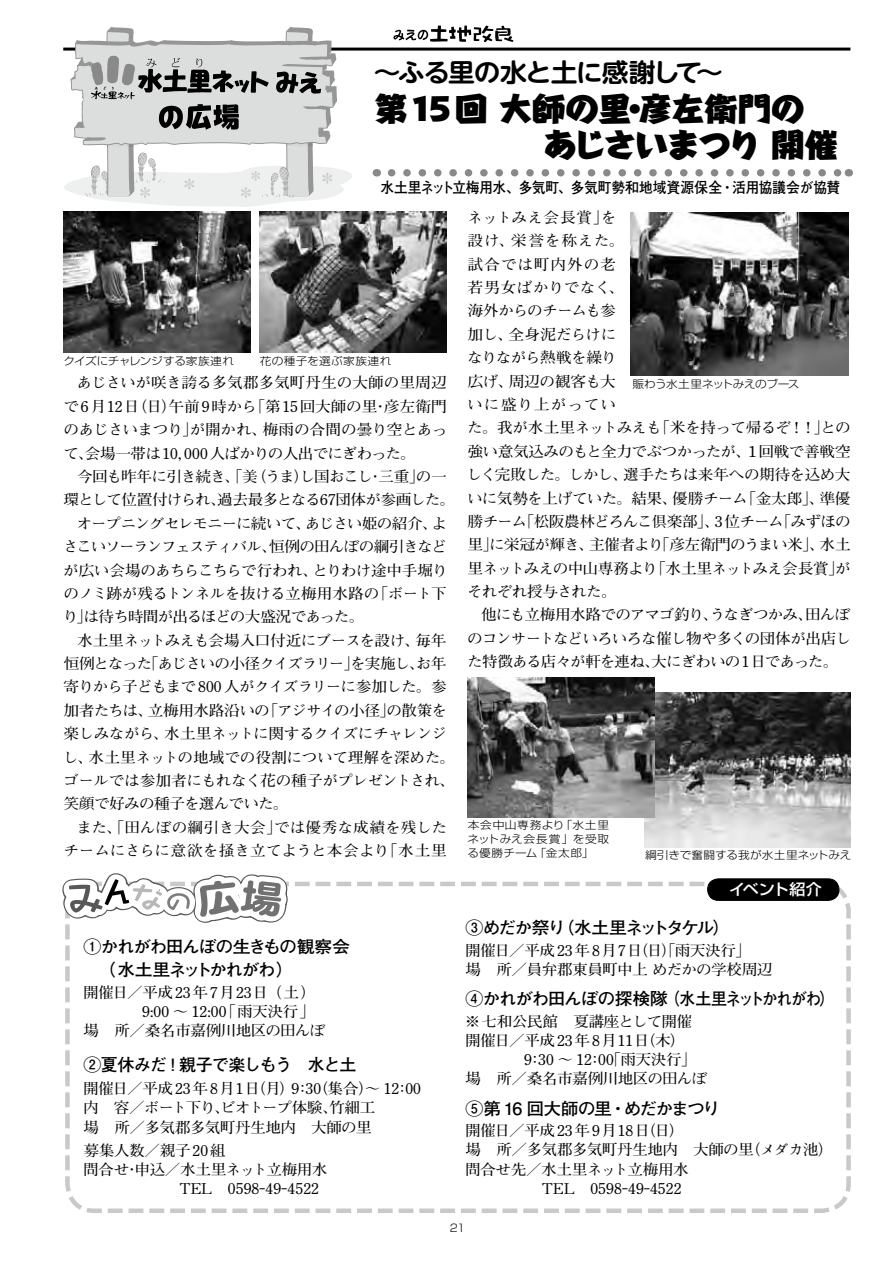
<style>
.page{position:relative;width:893px;height:1263px;background:#fff}
.page>*{position:absolute;margin:0;border:0;box-sizing:border-box;transform-origin:0 0}
.t1{font:800 31.95px/36.2px "Harucraft Std";letter-spacing:-.03em;color:#000;scale:1.05 1}
.t2{font:700 25.5px "UD Shin M Go Pro De";letter-spacing:-.055em;color:#000;scale:1.05 1}
.t3{font:700 16.95px/23.4px "Futo Go B101 Pro";letter-spacing:-.08em;color:#000;scale:1.05 1}
.t4{font:700 16.95px "Futo Go B101 Pro";letter-spacing:-.055em;color:#000;scale:1.05 1}
.t5{font:700 16.95px "Futo Go B101 Pro";letter-spacing:-.11em;color:#000;scale:1.05 1}
.t6{font:500 15.3px "Shin Go Pro";letter-spacing:-.015em;color:#fff;scale:1.05 1}
.t7{font:700 14.85px/23.4px "Futo Min A101 Pro";letter-spacing:-.035em;color:#000;scale:1.05 1}
.t8{font:700 14.85px "Futo Min A101 Pro";letter-spacing:-.075em;color:#000;scale:1.05 1}
.t9{font:700 14.85px "Futo Go B101 Pro";letter-spacing:-.02em;color:#000;scale:.93 1}
.t10{font:700 14.85px "Futo Min A101 Pro";letter-spacing:.04em;color:#000;scale:1.05 1}
.t11{font:700 14.85px "Futo Min A101 Pro";letter-spacing:-.055em;color:#000;scale:1.05 1}
.t12{font:700 14.85px "Futo Min A101 Pro";letter-spacing:-.09em;color:#000;scale:1.05 1}
.t13{font:700 14.85px "Futo Min A101 Pro";letter-spacing:-.015em;color:#000;scale:1.05 1}
.t14{font:700 14.85px "Futo Min A101 Pro";letter-spacing:.005em;color:#000;scale:1.05 1}
.t15{font:700 14.85px "Futo Min A101 Pro";color:#000;scale:1.05 1}
.t16{font:700 14.85px "Futo Min A101 Pro";letter-spacing:-.06em;color:#000;scale:1.05 1}
.t17{font:700 14.85px "Futo Min A101 Pro";letter-spacing:.03em;color:#000;scale:1.05 1}
.t18{font:300 10.65px/13.8px "Shin Go Pro";letter-spacing:.01em;color:#000;text-align:justify;scale:1.1 1}
.t19{font:300 10.65px "Shin Go Pro";letter-spacing:-.035em;color:#000;scale:1.1 1}
.t20{font:300 10.65px "Shin Go Pro";letter-spacing:-.045em;color:#000;scale:1.1 1}
.t21{font:300 10.65px "Shin Go Pro";letter-spacing:.01em;color:#000}
</style>
<div class="page">
<svg style="left:393px;top:26px;width:120px;height:16px"></svg>
<hr style="left:63px;top:48px;width:787px;height:3px;background:#000">
<img style="left:808px;top:693px;width:42px;height:154px">
<img style="left:64px;top:212px;width:117px;height:140px">
<img style="left:631px;top:212px;width:217px;height:164px">
<img style="left:259px;top:212px;width:187px;height:140px">
<svg style="left:65px;top:879px;width:786px;height:334px"></svg>
<svg style="left:181px;top:211px;width:26px;height:963px"></svg>
<svg style="left:207px;top:1173px;width:115px;height:13px"></svg>
<svg style="left:185px;top:211px;width:66px;height:462px"></svg>
<svg style="left:62px;top:673px;width:746px;height:500px"></svg>
<div style="left:708px;top:879px;width:131px;height:21px;background:#000;border-radius:11px"></div>
<div style="left:707px;top:878px;width:132px;height:23px;border:1px solid #000;border-radius:11px"></div>
<svg style="left:392px;top:169px;width:449px;height:8px"></svg>
<svg style="left:63px;top:27px;width:293px;height:180px"></svg>
<h2 class="t2" style="left:374px;top:52px;width:334px">〜ふる里の水と土に感謝して〜</h2>
<h1 class="t1" style="left:543px;top:88px;width:282px;text-indent:-169px">第15回 大師の里・彦左衛門のあじさいまつり 開催</h1>
<p class="t9" style="left:380px;top:175px;width:496px">水土里ネット立梅用水、多気町、多気町勢和地域資源保全・活用協議会が協賛</p>
<p class="t19" style="left:64px;top:352px;width:157px">クイズにチャレンジする家族連れ</p>
<p class="t18" style="left:260px;top:353px;width:121px">花の種子を選ぶ家族連れ</p>
<p class="t7" style="left:63px;top:369px;width:367px;text-align:justify;text-indent:13px">あじさいが咲き誇る多気郡多気町丹生の大師の里周辺で6月12日（日）午前9時から「第15回大師の里・彦左衛門のあじさいまつり」が開かれ、梅雨の合間の曇り空とあって、会場一帯は10，000人ばかりの人出でにぎわった。</p>
<p class="t11" style="left:77px;top:465px;width:353px">今回も昨年に引き続き、「美（うま）し国おこし・三重」の一</p>
<p class="t7" style="left:64px;top:486px;width:374px">環として位置付けられ、過去最多となる67団体が参画した。</p>
<p class="t8" style="left:77px;top:511px;width:354px">オープニングセレモニーに続いて、あじさい姫の紹介、よ</p>
<p class="t12" style="left:63px;top:535px;width:368px">さこいソーランフェスティバル、恒例の田んぼの綱引きなど</p>
<p class="t7" style="left:63px;top:556px;width:368px">が広い会場のあちらこちらで行われ、とりわけ途中手堀り</p>
<p class="t7" style="left:63px;top:580px;width:367px">のノミ跡が残るトンネルを抜ける立梅用水路の「ボート下</p>
<p class="t16" style="left:63px;top:605px;width:289px">り」は待ち時間が出るほどの大盛況であった。</p>
<p class="t7" style="left:77px;top:626px;width:353px">水土里ネットみえも会場入口付近にブースを設け、毎年</p>
<p class="t8" style="left:64px;top:652px;width:366px">恒例となった「あじさいの小径クイズラリー」を実施し、お年</p>
<p class="t7" style="left:64px;top:673px;width:366px">寄りから子どもまで800人がクイズラリーに参加した。参</p>
<p class="t7" style="left:64px;top:697px;width:367px">加者たちは、立梅用水路沿いの「アジサイの小径」の散策を</p>
<p class="t7" style="left:64px;top:720px;width:367px">楽しみながら、水土里ネットに関するクイズにチャレンジ</p>
<p class="t13" style="left:63px;top:745px;width:375px">し、水土里ネットの地域での役割について理解を深めた。</p>
<p class="t7" style="left:63px;top:767px;width:375px">ゴールでは参加者にもれなく花の種子がプレゼントされ、</p>
<p class="t7" style="left:64px;top:790px;width:216px">笑顔で好みの種子を選んでいた。</p>
<p class="t14" style="left:76px;top:815px;width:354px">また、「田んぼの綱引き大会」では優秀な成績を残した</p>
<p class="t15" style="left:63px;top:839px;width:367px">チームにさらに意欲を掻き立てようと本会より「水土里</p>
<p class="t3" style="left:98px;top:932px;width:242px;text-indent:-14px">①かれがわ田んぼの生きもの観察会（水土里ネットかれがわ）</p>
<p class="t10" style="left:83px;top:980px;width:224px">開催日／平成23年7月23日（土）</p>
<p class="t7" style="left:142px;top:997px;width:167px">9:00 ～ 12:00「雨天決行」</p>
<p class="t7" style="left:83px;top:1017px;width:232px">場　所／桑名市嘉例川地区の田んぼ</p>
<p class="t4" style="left:84px;top:1051px;width:261px">②夏休みだ！親子で楽しもう　水と土</p>
<p class="t7" style="left:83px;top:1077px;width:324px;line-height:19.2px">開催日／平成23年8月1日（月）9：30（集合）～ 12：00内　容／ボート下り、ビオトープ体験、竹細工<br>場　所／多気郡多気町丹生地内　大師の里</p>
<p class="t7" style="left:83px;top:1137px;width:137px">募集人数／親子20組</p>
<p class="t7" style="left:83px;top:1156px;width:234px">問合せ・申込／水土里ネット立梅用水</p>
<p class="t7" style="left:179px;top:1175px;width:135px">TEL　0598-49-4522</p>
<p class="t7" style="left:467px;top:204px;width:367px">ネットみえ会長賞」を<br>設け、栄誉を称えた。<br>試合では町内外の老<br>若男女ばかりでなく、<br>海外からのチームも参<br>加し、全身泥だらけに<br>なりながら熱戦を繰り<br>広げ、周辺の観客も大<br>いに盛り上がってい<br>た。我が水土里ネットみえも「米を持って帰るぞ！！」との強い意気込みのもと全力でぶつかったが、１回戦で善戦空しく完敗した。しかし、選手たちは来年への期待を込め大いに気勢を上げていた。結果、優勝チーム「金太郎」、準優勝チーム「松阪農林どろんこ倶楽部」、3位チーム「みずほの里」に栄冠が輝き、主催者より「彦左衛門のうまい米」、水土里ネットみえの中山専務より「水土里ネットみえ会長賞」がそれぞれ授与された。</p>
<p class="t7" style="left:467px;top:601px;width:367px;text-align:justify;text-indent:14px">他にも立梅用水路でのアマゴ釣り、うなぎつかみ、田んぼのコンサートなどいろいろな催し物や多くの団体が出店した特徴ある店々が軒を連ね、大にぎわいの1日であった。</p>
<p class="t20" style="left:632px;top:375px;width:153px">賑わう水土里ネットみえのブース</p>
<p class="t18" style="left:468px;top:817px;width:130px">本会中山専務より「水土里ネットみえ会長賞」を受取る優勝チーム「金太郎」</p>
<p class="t18" style="left:645px;top:846px;width:189px">綱引きで奮闘する我が水土里ネットみえ</p>
<p class="t6" style="left:729px;top:877px;width:90px">イベント紹介</p>
<p class="t5" style="left:465px;top:914px;width:254px">③めだか祭り（水土里ネットタケル）</p>
<p class="t7" style="left:465px;top:938px;width:294px;line-height:19.2px">開催日／平成23年8月7日（日）「雨天決行」<br>場　所／員弁郡東員町中上 めだかの学校周辺</p>
<p class="t3" style="left:466px;top:985px;width:354px">④かれがわ田んぼの探検隊（水土里ネットかれがわ）</p>
<p class="t7" style="left:465px;top:1008px;width:218px">※七和公民館　夏講座として開催</p>
<p class="t17" style="left:465px;top:1029px;width:212px">開催日／平成23年8月11日（木）</p>
<p class="t7" style="left:524px;top:1046px;width:166px">9：30 ～ 12：00「雨天決行」</p>
<p class="t7" style="left:465px;top:1065px;width:232px">場　所／桑名市嘉例川地区の田んぼ</p>
<p class="t3" style="left:466px;top:1094px;width:244px">⑤第 16 回大師の里・めだかまつり</p>
<p class="t10" style="left:465px;top:1119px;width:211px">開催日／平成23年9月18日（日）</p>
<p class="t7" style="left:465px;top:1136px;width:352px">場　所／多気郡多気町丹生地内　大師の里（メダカ池）</p>
<p class="t7" style="left:465px;top:1155px;width:214px">問合せ先／水土里ネット立梅用水</p>
<p class="t7" style="left:542px;top:1174px;width:135px">TEL　0598-49-4522</p>
<p class="t21" style="left:450px;top:1219px;width:17px">21</p>
</div>
